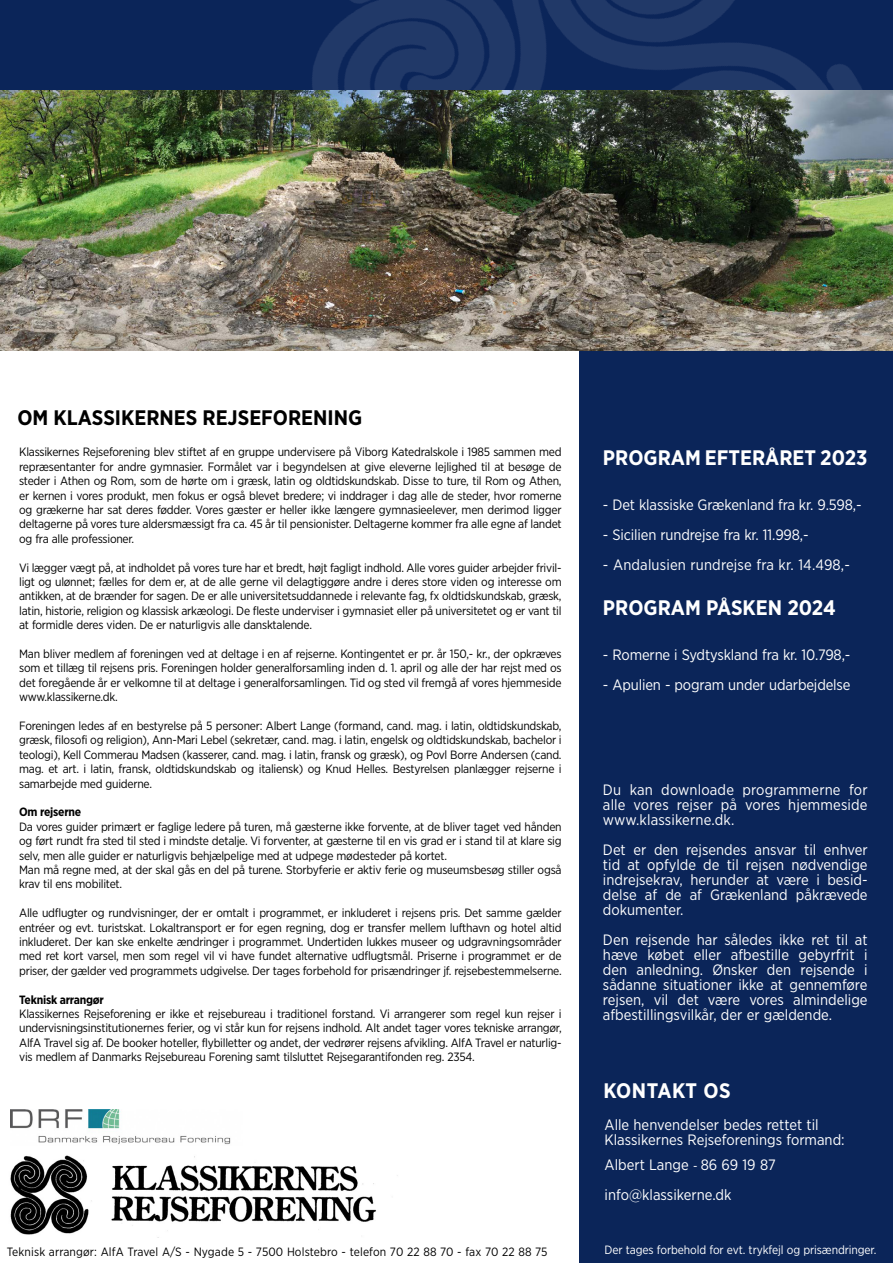
<style>
.page{position:relative;width:893px;height:1263px;background:#fff}
.page>*{position:absolute;margin:0;border:0;box-sizing:border-box;transform-origin:0 0}
.t1{font:700 21px "Gotham Narrow";color:#fff}
.t2{font:700 21px "Gotham Narrow";color:#000}
.t3{font:700 21px "Gotham Narrow";letter-spacing:.02em;color:#fff}
.t4{font:15px/15px "Gotham Narrow";color:#fff;text-align:justify}
.t5{font:12px/14.4px "Gotham Narrow";letter-spacing:-.02em;color:#000;text-align:justify}
.t6{font:12px "Gotham Narrow";letter-spacing:.01em;color:#000}
.t7{font:12px "Gotham Narrow";letter-spacing:-.01em;color:#fff}
.t8{font:700 12px "Gotham Narrow";letter-spacing:-.02em;color:#000}
.s1{font-size:12px}
</style>
<div class="page">
<img style="left:10px;top:1110px;width:221px;height:35px">
<div style="left:580px;top:261px;width:313px;height:1002px;background:#0b2559"></div>
<img style="left:10px;top:1155px;width:388px;height:83px">
<img style="left:0;top:89px;width:893px;height:261px">
<div style="left:0;top:0;width:893px;height:89px;background:#0b2559"></div>
<img style="left:312px;top:0;width:550px;height:89px">
<h1 class="t2" style="left:17px;top:404px;width:346px">OM KLASSIKERNES REJSEFORENING</h1>
<p class="t5" style="left:19px;top:445px;width:544px">Klassikernes Rejseforening blev stiftet af en gruppe undervisere på Viborg Katedralskole i 1985 sammen med repræsentanter for andre gymnasier. Formålet var i begyndelsen at give eleverne lejlighed til at besøge de steder i Athen og Rom, som de hørte om i græsk, latin og oldtidskundskab. Disse to ture, til Rom og Athen, er kernen i vores produkt, men fokus er også blevet bredere; vi inddrager i dag alle de steder, hvor romerne og grækerne har sat deres fødder. Vores gæster er heller ikke længere gymnasieelever, men derimod ligger deltagerne på vores ture aldersmæssigt fra ca. 45 år til pensionister. Deltagerne kommer fra alle egne af landet og fra alle professioner.</p>
<p class="t5" style="left:19px;top:560px;width:544px">Vi lægger vægt på, at indholdet på vores ture har et bredt, højt fagligt indhold. Alle vores guider arbejder frivil&shy;ligt og ulønnet; fælles for dem er, at de alle gerne vil delagtiggøre andre i deres store viden og interesse om antikken, at de brænder for sagen. De er alle universitetsuddannede i relevante fag, fx oldtidskundskab, græsk, latin, historie, religion og klassisk arkæologi. De fleste underviser i gymnasiet eller på universitetet og er vant til at formidle deres viden. De er naturligvis alle dansktalende.</p>
<p class="t5" style="left:19px;top:646px;width:544px">Man bliver medlem af foreningen ved at deltage i en af rejserne. Kontingentet er pr. år 150,- kr., der opkræves som et tillæg til rejsens pris. Foreningen holder generalforsamling inden d. 1. april og alle der har rejst med os det foregående år er velkomne til at deltage i generalforsamlingen. Tid og sted vil fremgå af vores hjemmeside www.klassikerne.dk.</p>
<p class="t5" style="left:19px;top:718px;width:544px">Foreningen ledes af en bestyrelse på 5 personer: Albert Lange (formand, cand. mag. i latin, oldtidskundskab, græsk, filosofi og religion), Ann-Mari Lebel (sekretær, cand. mag. i latin, engelsk og oldtidskundskab, bachelor i teologi), Kell Commerau Madsen (kasserer, cand. mag. i latin, fransk og græsk), og Povl Borre Andersen (cand. mag. et art. i latin, fransk, oldtidskundskab og italiensk) og Knud Helles. Bestyrelsen planlægger rejserne i samarbejde med guiderne.</p>
<p class="t8" style="left:19px;top:804px;width:64px">Om rejserne</p>
<p class="t5" style="left:19px;top:819px;width:544px;text-align:left">Da vores guider primært er faglige ledere på turen, må gæsterne ikke forvente, at de bliver taget ved hånden og ført rundt fra sted til sted i mindste detalje. Vi forventer, at gæsterne til en vis grad er i stand til at klare sig selv, men alle guider er naturligvis behjælpelige med at udpege mødesteder på kortet.<br>Man må regne med, at der skal gås en del på turene. Storbyferie er aktiv ferie og museumsbesøg stiller også krav til ens mobilitet.</p>
<p class="t5" style="left:19px;top:906px;width:544px">Alle udflugter og rundvisninger, der er omtalt i programmet, er inkluderet i rejsens pris. Det samme gælder entréer og evt. turistskat. Lokaltransport er for egen regning, dog er transfer mellem lufthavn og hotel altid inkluderet. Der kan ske enkelte ændringer i programmet. Undertiden lukkes museer og udgravningsområder med ret kort varsel, men som regel vil vi have fundet alternative udflugtsmål. Priserne i programmet er de priser, der gælder ved programmets udgivelse. Der tages forbehold for prisændringer jf. rejsebestemmelserne.</p>
<p class="t8" style="left:19px;top:992px;width:86px">Teknisk arrangør</p>
<p class="t5" style="left:19px;top:1006px;width:544px">Klassikernes Rejseforening er ikke et rejsebureau i traditionel forstand. Vi arrangerer som regel kun rejser i undervisningsinstitutionernes ferier, og vi står kun for rejsens indhold. Alt andet tager vores tekniske arrangør, AlfA Travel sig af. De booker hoteller, flybilletter og andet, der vedrører rejsens afvikling. AlfA Travel er naturlig&shy;vis medlem af Danmarks Rejsebureau Forening samt tilsluttet Rejsegarantifonden reg. 2354.</p>
<p class="t6" style="left:7px;top:1244px;width:542px">Teknisk arrangør: AlfA Travel A/S - Nygade 5 - 7500 Holstebro - telefon 70 22 88 70 - fax 70 22 88 75</p>
<h1 class="t1" style="left:603px;top:444px;width:266px">PROGRAM EFTERÅRET 2023</h1>
<p class="t4" style="left:603px;top:497px;width:260px">- Det klassiske Grækenland fra kr. 9.598,-</p>
<p class="t4" style="left:603px;top:527px;width:207px">- Sicilien rundrejse fra kr. 11.998,-</p>
<p class="t4" style="left:603px;top:557px;width:249px">- Andalusien rundrejse fra kr. 14.498,-</p>
<h1 class="t1" style="left:603px;top:594px;width:234px">PROGRAM PÅSKEN 2024</h1>
<p class="t4" style="left:603px;top:647px;width:249px">- Romerne i Sydtyskland fra kr. 10.798,-</p>
<p class="t4" style="left:603px;top:677px;width:249px">- Apulien - pogram under udarbejdelse</p>
<p class="t4" style="left:603px;top:782px;width:266px">Du kan downloade programmerne for alle vores rejser på vores hjemmeside www.klassikerne.dk.</p>
<p class="t4" style="left:603px;top:842px;width:266px">Det er den rejsendes ansvar til enhver tid at opfylde de til rejsen nødvendige indrejsekrav, herunder at være i besid&shy;delse af de af Grækenland påkrævede dokumenter.</p>
<p class="t4" style="left:603px;top:932px;width:266px">Den rejsende har således ikke ret til at hæve købet eller afbestille gebyrfrit i den anledning. Ønsker den rejsende i sådanne situationer ikke at gennemføre rejsen, vil det være vores almindelige afbestillingsvilkår, der er gældende.</p>
<h1 class="t3" style="left:603px;top:1077px;width:129px">KONTAKT OS</h1>
<p class="t4" style="left:605px;top:1116px;width:242px">Alle henvendelser bedes rettet til<br>Klassikernes Rejseforenings formand:</p>
<p class="t4" style="left:605px;top:1149px;width:173px;line-height:30px">Albert Lange <span class="s1">-</span> 86 69 19 87 info@klassikerne.dk</p>
<p class="t7" style="left:605px;top:1242px;width:273px">Der tages forbehold for evt. trykfejl og prisændringer.</p>
</div>
